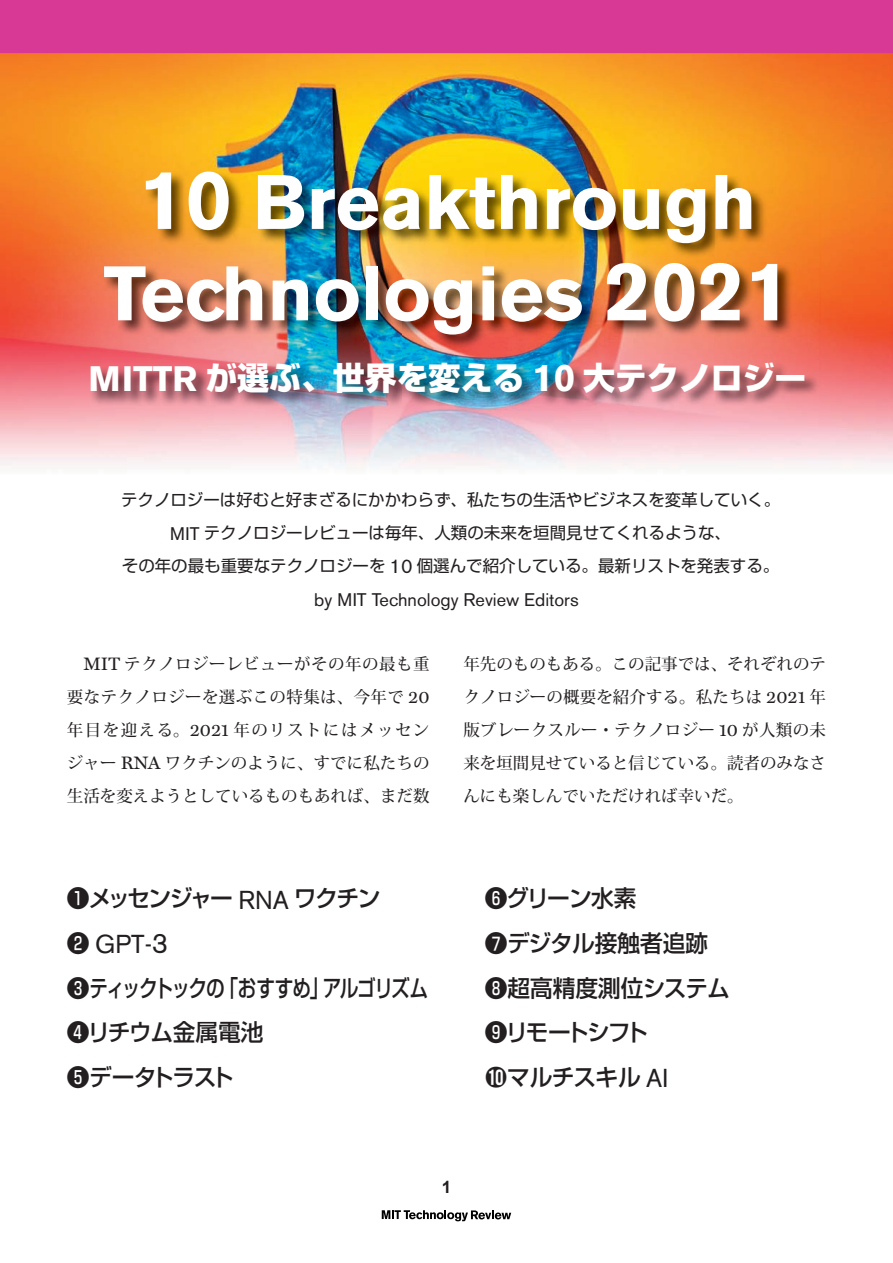
<style>
.page{position:relative;width:893px;height:1263px;background:#fff}
.page>*{position:absolute;margin:0;border:0;box-sizing:border-box;transform-origin:0 0}
.t1{font:700 76.35px/91.3px "Akzidenz Grotesk BE";color:#fff;text-align:center}
.t2{font:800 31.95px "Shin Go Pr 6 N";color:#fff}
.t3{font:25.65px "Akzidenz Grotesk BE";color:#231f20}
.t4{font:500 23.4px/44.7px "Shin Go Pr 6 N";letter-spacing:-.05em;color:#231f20}
.t5{font:500 23.4px/44.7px "Shin Go Pr 6 N";letter-spacing:-.025em;color:#231f20}
.t6{font:18.15px "Akzidenz Grotesk BE";color:#231f20}
.t7{font:700 16.95px "Arial";color:#231f20}
.t8{font:500 16.5px/33px "Koz Min Pr 6 N";color:#231f20;text-align:justify}
.t9{font:16.5px/33px "Shin Go Pr 6 N";color:#231f20;text-align:center}
.s1{font-size:83.25px}
.s2{font-family:"Akzidenz Grotesk BE";font-weight:700;font-size:35.1px}
.s3{font-family:"Akzidenz Grotesk BE";font-weight:700;font-size:38.25px}
.s4{font-family:"Akzidenz Grotesk BE";font-size:18.15px}
.s5{font-family:"Akzidenz Grotesk BE";font-size:19.8px}
.s6{font-family:"Miller Text Roman";font-weight:400;font-size:18.15px}
.s7{font-family:"Akzidenz Grotesk BE";font-weight:400;font-size:25.65px}
.s8{font-family:"Shin Go Pr 6 N";font-weight:500;font-size:23.4px}
.s9{font-size:28.05px}
.s10{font-family:"Adobe Myungjo Std"}
</style>
<div class="page">
<svg style="left:382px;top:1210px;width:129px;height:11px"></svg>
<div style="left:0;top:0;width:893px;height:53px;background:#d73995"></div>
<img style="left:0;top:53px;width:893px;height:415px">
<img style="left:90px;top:171px;width:730px;height:237px">
<h1 class="t1" style="left:104px;top:157px;width:689px"><span class="s1">10</span> Breakthrough<br>Technologies <span class="s1">2021</span></h1>
<h2 class="t2" style="left:88px;top:352px;width:719px"><span class="s2">MITTR</span> が選ぶ、世界を変える <span class="s3">10</span> 大テクノロジー</h2>
<p class="t9" style="left:121px;top:482px;width:661px">テクノロジーは好むと好まざるにかかわらず、私たちの生活やビジネスを変革していく。<br><span class="s4">MIT</span> テクノロジーレビューは毎年、人類の未来を垣間見せてくれるような、<br>その年の最も重要なテクノロジーを <span class="s5">10</span> 個選んで紹介している。最新リストを発表する。</p>
<p class="t6" style="left:314px;top:588px;width:266px">by MIT Technology Review Editors</p>
<p class="t8" style="left:67px;top:648px;width:364px;text-indent:16px"><span class="s6">MIT</span> テクノロジーレビューがその年の最も重要なテクノロジーを選ぶこの特集は、今年で <span class="s6">20</span>年目を迎える。<span class="s6">2021</span> 年のリストにはメッセンジャー <span class="s6">RNA</span> ワクチンのように、すでに私たちの生活を変えようとしているものもあれば、まだ数</p>
<p class="t8" style="left:463px;top:648px;width:364px">年先のものもある。この記事では、それぞれのテクノロジーの概要を紹介する。私たちは <span class="s6">2021</span> 年版ブレークスルー・テクノロジー <span class="s6">10</span> が人類の未来を垣間見せていると信じている。読者のみなさんにも楽しんでいただければ幸いだ。</p>
<h3 class="t4" style="left:67px;top:875px;width:315px">❶メッセンジャー <span class="s7">RNA</span> ワクチン</h3>
<h3 class="t3" style="left:67px;top:929px;width:102px"><span class="s8">❷</span> GPT-<span class="s9">3</span></h3>
<h3 class="t4" style="left:67px;top:964px;width:363px">❸ティックトックの「おすすめ」アルゴリズム<br>❹リチウム金属電池<br>❺データトラスト</h3>
<h3 class="t5" style="left:485px;top:875px;width:246px">❻グリーン水素<br>❼デジタル接触者追跡<br>❽超高精度測位システム<br>❾リモートシフト<br><span class="s10">➓</span>マルチスキル <span class="s7">AI</span></h3>
<p class="t7" style="left:442px;top:1175px;width:11px">1</p>
</div>
